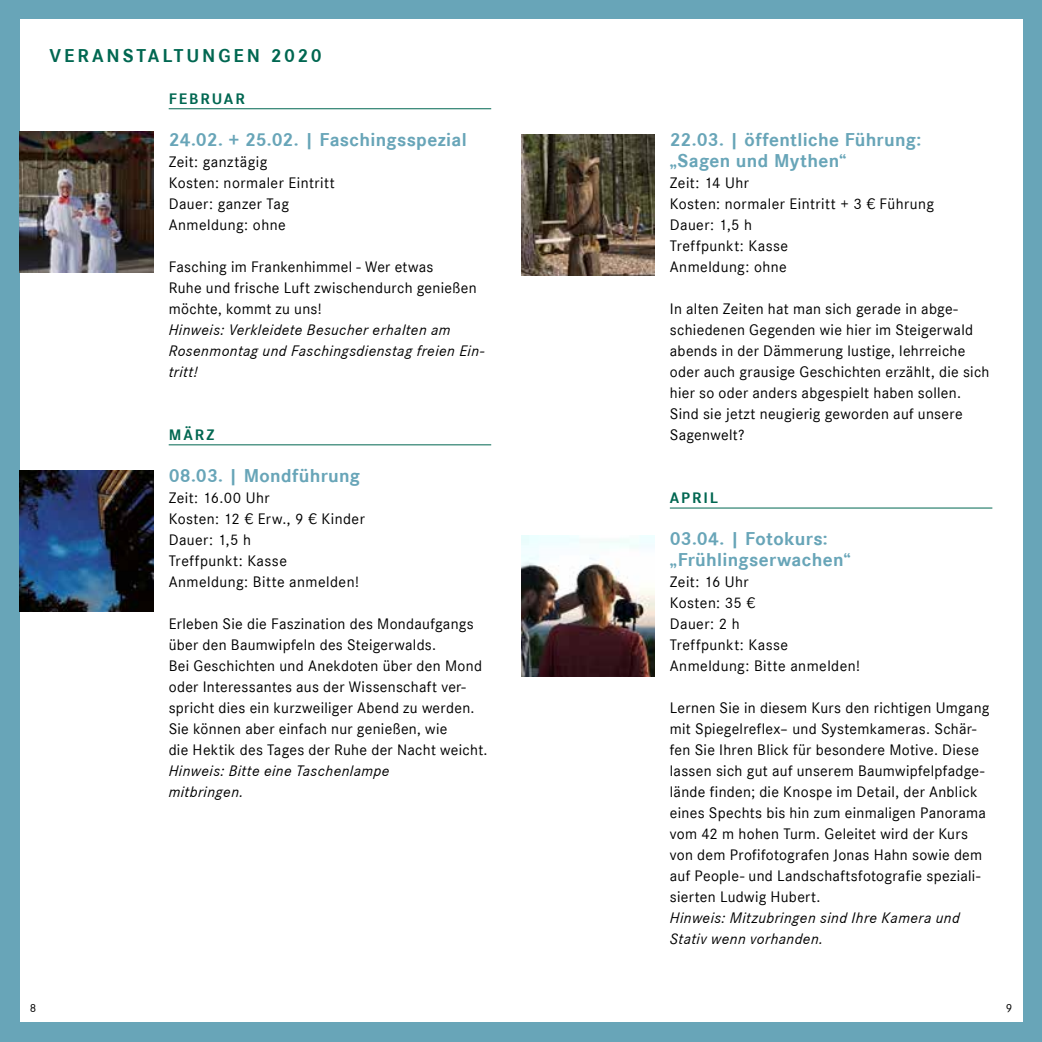
<style>
.page{position:relative;width:1042px;height:1042px;background:#fff}
.page>*{position:absolute;margin:0;border:0;box-sizing:border-box;transform-origin:0 0}
.t1{font:700 19.25px/21px "Corporate S";letter-spacing:.015em;color:#68a5b8}
.t2{font:700 19.25px "Corporate S";letter-spacing:.145em;color:#006751}
.t3{font:15.75px/21px "Corporate S";letter-spacing:.02em;color:#000}
.t4{font:italic 15.75px/21px "Corporate S";letter-spacing:.03em;color:#000}
.t5{font:700 15.75px "Corporate S";letter-spacing:.12em;color:#006751}
.t6{font:12.25px "Corporate S";color:#000}
</style>
<div class="page">
<div style="left:0;top:0;width:1042px;height:1042px;background:linear-gradient(to right,#67a5b8,#69a6b9)"></div>
<div style="left:20px;top:20px;width:1002px;height:1002px;background:#fff"></div>
<img style="left:20px;top:131px;width:134px;height:142px">
<img style="left:20px;top:470px;width:134px;height:141px">
<img style="left:521px;top:535px;width:134px;height:141px">
<img style="left:521px;top:134px;width:134px;height:141px">
<hr style="left:169px;top:108px;width:322px;height:1px;background:#006751">
<hr style="left:169px;top:444px;width:322px;height:1px;background:#006751">
<hr style="left:670px;top:508px;width:322px;height:1px;background:#006751">
<p class="t2" style="left:50px;top:45px;width:274px">VERANSTALTUNGEN 2020</p>
<p class="t5" style="left:169px;top:89px;width:77px">FEBRUAR</p>
<p class="t1" style="left:169px;top:129px;width:299px">24.02. + 25.02. | Faschingsspezial</p>
<p class="t3" style="left:169px;top:151px;width:167px">Zeit: ganztägig<br>Kosten: normaler Eintritt<br>Dauer: ganzer Tag<br>Anmeldung: ohne</p>
<p class="t3" style="left:169px;top:256px;width:309px">Fasching im Frankenhimmel - Wer etwas<br>Ruhe und frische Luft zwischendurch genießen möchte, kommt zu uns!</p>
<p class="t4" style="left:169px;top:319px;width:317px">Hinweis: Verkleidete Besucher erhalten am<br>Rosenmontag und Faschingsdienstag freien Ein&shy;tritt!</p>
<p class="t5" style="left:169px;top:425px;width:47px">MÄRZ</p>
<p class="t1" style="left:169px;top:465px;width:193px">08.03. | Mondführung</p>
<p class="t3" style="left:169px;top:487px;width:198px">Zeit: 16.00 Uhr<br>Kosten: 12 € Erw., 9 € Kinder<br>Dauer: 1,5 h<br>Treffpunkt: Kasse<br>Anmeldung: Bitte anmelden!</p>
<p class="t3" style="left:169px;top:613px;width:320px">Erleben Sie die Faszination des Mondaufgangs über den Baumwipfeln des Steigerwalds.<br>Bei Geschichten und Anekdoten über den Mond oder Interessantes aus der Wissenschaft ver&shy;spricht dies ein kurzweiliger Abend zu werden.<br>Sie können aber einfach nur genießen, wie<br>die Hektik des Tages der Ruhe der Nacht weicht.</p>
<p class="t4" style="left:169px;top:760px;width:222px">Hinweis: Bitte eine Taschenlampe mitbringen.</p>
<p class="t1" style="left:670px;top:129px;width:253px">22.03. | öffentliche Führung: „Sagen und Mythen“</p>
<p class="t3" style="left:670px;top:172px;width:266px">Zeit: 14 Uhr<br>Kosten: normaler Eintritt + 3 € Führung<br>Dauer: 1,5 h<br>Treffpunkt: Kasse<br>Anmeldung: ohne</p>
<p class="t3" style="left:670px;top:298px;width:321px">In alten Zeiten hat man sich gerade in abge&shy;schiedenen Gegenden wie hier im Steigerwald abends in der Dämmerung lustige, lehrreiche oder auch grausige Geschichten erzählt, die sich hier so oder anders abgespielt haben sollen.<br>Sind sie jetzt neugierig geworden auf unsere Sagenwelt?</p>
<p class="t5" style="left:670px;top:488px;width:50px">APRIL</p>
<p class="t1" style="left:670px;top:528px;width:182px">03.04. | Fotokurs: „Frühlingserwachen“</p>
<p class="t3" style="left:670px;top:571px;width:192px">Zeit: 16 Uhr<br>Kosten: 35 €<br>Dauer: 2 h<br>Treffpunkt: Kasse<br>Anmeldung: Bitte anmelden!</p>
<p class="t3" style="left:670px;top:697px;width:321px">Lernen Sie in diesem Kurs den richtigen Umgang mit Spiegelreflex– und Systemkameras. Schär&shy;fen Sie Ihren Blick für besondere Motive. Diese lassen sich gut auf unserem Baumwipfelpfadge&shy;lände finden; die Knospe im Detail, der Anblick eines Spechts bis hin zum einmaligen Panorama vom 42 m hohen Turm. Geleitet wird der Kurs von dem Profifotografen Jonas Hahn sowie dem auf People- und Landschaftsfotografie speziali&shy;sierten Ludwig Hubert.</p>
<p class="t4" style="left:670px;top:907px;width:291px">Hinweis: Mitzubringen sind Ihre Kamera und<br>Stativ wenn vorhanden.</p>
<p class="t6" style="left:30px;top:1001px;width:8px">8</p>
<p class="t6" style="left:1005px;top:1001px;width:8px">9</p>
</div>
